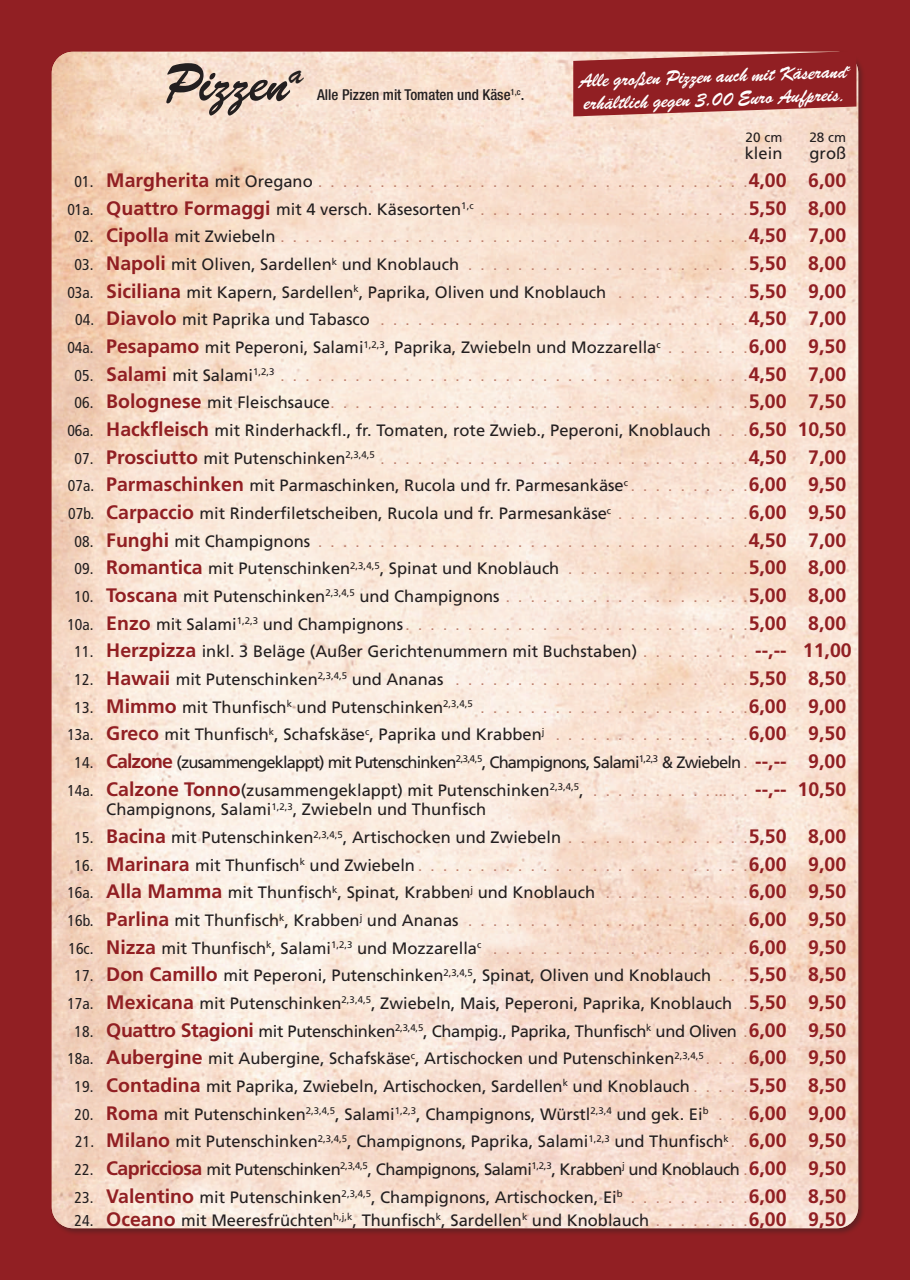
<style>
.page{position:relative;width:910px;height:1280px;background:#911f23}
.page>*{position:absolute;margin:0;border:0;box-sizing:border-box;transform-origin:0 0}
.t1{font:52.5px "Brush Script Regular SWFTE";color:#231f20}
.t2{font:700 19.5px "Frutiger";color:#911f23}
.t3{font:19.2px/23px "Brush Script Regular SWFTE";color:#fff}
.t4{font:16.5px/27.6px "Frutiger";color:#231f20;text-align:center}
.t5{font:16.5px/27.6px "Frutiger";letter-spacing:-.05em;color:#231f20}
.t6{font:16.5px "Frutiger";letter-spacing:-.03em;color:#231f20}
.t7{font:15px "Frutiger";color:#bd806e}
.t8{font:500 condensed 15px "Helvetica Neue";color:#231f20}
.t9{font:13.5px "Frutiger";color:#231f20}
.s1{font-weight:400;font-stretch:condensed;font-size:15.75px;color:#231f20}
.s2{font-weight:400;font-size:16.5px;color:#231f20}
.s3{font-weight:400;font-size:15px;color:#bd806e}
.s4{font-stretch:condensed;font-size:15.75px}
.s5{font-weight:700;font-size:19.5px;color:#911f23}
.s6{font-size:15px;color:#bd806e}
.s7{font-stretch:condensed;font-size:15.75px;color:#231f20}
.s8{font-size:16.5px;color:#231f20}
</style>
<div class="page">
<img style="left:52px;top:52px;width:806px;height:1176px">
<svg style="left:573px;top:51px;width:283px;height:65px"></svg>
<h1 class="t1" style="left:164px;top:52px;width:141px">Pizzen<sup>a</sup></h1>
<p class="t8" style="left:317px;top:86px;width:209px">Alle Pizzen mit Tomaten und Käse<sup>1,c</sup>.</p>
<p class="t3" style="left:578px;top:70px;width:274px;rotate:-2deg">Alle großen Pizzen auch mit Käserand<sup>c </sup>erhältlich gegen 3,00 Euro Aufpreis.</p>
<p class="t9" style="left:746px;top:129px;width:38px">20 cm</p>
<p class="t9" style="left:809px;top:129px;width:38px">28 cm</p>
<p class="t4" style="left:745px;top:140px;width:39px">klein</p>
<p class="t4" style="left:809px;top:140px;width:38px">groß</p>
<p class="t2" style="left:75px;top:169px;width:240px"><span class="s1">01.</span> Margherita <span class="s2">mit Oregano</span></p>
<p class="t2" style="left:722px;top:169px;width:125px"><span class="s3">.. .</span> 4,00 6,00</p>
<p class="t4" style="left:67px;top:195px;width:408px"><span class="s4">01a.</span> <span class="s5">Quattro Formaggi</span> mit 4 versch. Käsesorten<sup>1,c</sup></p>
<p class="t2" style="left:722px;top:197px;width:125px"><span class="s3">.. .</span> 5,50 8,00</p>
<p class="t4" style="left:75px;top:223px;width:202px"><span class="s4">02.</span> <span class="s5">Cipolla</span> mit Zwiebeln</p>
<p class="t2" style="left:722px;top:224px;width:125px"><span class="s3">.. .</span> 4,50 7,00</p>
<p class="t4" style="left:67px;top:251px;width:780px"><span class="s4">03.</span> <span class="s5">Napoli</span> mit Oliven, Sardellen<sup>k</sup> und Knoblauch <span class="s6">. . . . . . . . . . . . . . . . . . . . . . .</span> <span class="s5">5,50 8,00<br></span><span class="s4">03a.</span> <span class="s5">Siciliana</span> mit Kapern, Sardellen<sup>k</sup>, Paprika, Oliven und Knoblauch <span class="s6">. . . . . . . . . . .</span> <span class="s5">5,50 9,00</span></p>
<p class="t7" style="left:75px;top:311px;width:772px"><span class="s7">04.</span> <span class="s5">Diavolo</span> <span class="s8">mit Paprika und Tabasco</span> . . . . . . . . . . . . . . . . . . . . . . . . . . . . . . <span class="s5">4,50 7,00</span></p>
<p class="t4" style="left:67px;top:334px;width:595px"><span class="s4">04a.</span> <span class="s5">Pesapamo</span> mit Peperoni, Salami<sup>1,2,3</sup>, Paprika, Zwiebeln und Mozzarella<sup>c</sup></p>
<p class="t2" style="left:722px;top:335px;width:125px"><span class="s3">.. .</span> 6,00 9,50</p>
<p class="t4" style="left:75px;top:361px;width:201px"><span class="s4">05.</span> <span class="s5">Salami</span> mit Salami<sup>1,2,3</sup></p>
<p class="t2" style="left:722px;top:362px;width:125px"><span class="s3">.. .</span> 4,50 7,00</p>
<p class="t4" style="left:75px;top:389px;width:257px"><span class="s4">06.</span> <span class="s5">Bolognese</span> mit Fleischsauce</p>
<p class="t2" style="left:722px;top:390px;width:125px"><span class="s3">.. .</span> 5,00 7,50</p>
<p class="t4" style="left:67px;top:417px;width:780px"><span class="s4">06a.</span> <span class="s5">Hackfleisch</span> mit Rinderhackfl., fr. Tomaten, rote Zwieb., Peperoni, Knoblauch <span class="s6">.. .</span> <span class="s5">6,50 10,50</span></p>
<p class="t4" style="left:75px;top:444px;width:302px"><span class="s4">07.</span> <span class="s5">Prosciutto</span> mit Putenschinken<sup>2,3,4,5</sup></p>
<p class="t2" style="left:722px;top:445px;width:125px"><span class="s3">.. .</span> 4,50 7,00</p>
<p class="t4" style="left:68px;top:472px;width:562px"><span class="s4">07a.</span> <span class="s5">Parmaschinken</span> mit Parmaschinken, Rucola und fr. Parmesankäse<sup>c</sup></p>
<p class="t2" style="left:722px;top:473px;width:125px"><span class="s3">.. .</span> 6,00 9,50</p>
<p class="t4" style="left:68px;top:500px;width:544px"><span class="s4">07b.</span> <span class="s5">Carpaccio</span> mit Rinderfiletscheiben, Rucola und fr. Parmesankäse<sup>c</sup></p>
<p class="t2" style="left:722px;top:501px;width:125px"><span class="s3">.. .</span> 6,00 9,50</p>
<p class="t4" style="left:75px;top:527px;width:237px"><span class="s4">08.</span> <span class="s5">Funghi</span> mit Champignons</p>
<p class="t2" style="left:722px;top:528px;width:125px"><span class="s3">.. .</span> 4,50 7,00</p>
<p class="t4" style="left:75px;top:555px;width:773px"><span class="s4">09.</span> <span class="s5">Romantica</span> mit Putenschinken<sup>2,3,4,5</sup>, Spinat und Knoblauch <span class="s6">. . . . . . . . . . . . . . .</span> <span class="s5">5,00 8,00</span></p>
<p class="t4" style="left:75px;top:582px;width:426px"><span class="s4">10.</span> <span class="s5">Toscana</span> mit Putenschinken<sup>2,3,4,5</sup> und Champignons</p>
<p class="t2" style="left:722px;top:584px;width:125px"><span class="s3">.. .</span> 5,00 8,00</p>
<p class="t4" style="left:67px;top:610px;width:337px"><span class="s4">10a.</span> <span class="s5">Enzo</span> mit Salami<sup>1,2,3</sup> und Champignons</p>
<p class="t2" style="left:722px;top:611px;width:125px"><span class="s3">.. .</span> 5,00 8,00</p>
<p class="t4" style="left:75px;top:638px;width:564px"><span class="s4">11.</span> <span class="s5">Herzpizza</span> inkl. 3 Beläge (Außer Gerichtenummern mit Buchstaben)</p>
<p class="t2" style="left:722px;top:639px;width:131px"><span class="s3">.. .</span> --,-- 11,00</p>
<p class="t4" style="left:75px;top:665px;width:608px"><span class="s4">12.</span> <span class="s5">Hawaii</span> mit Putenschinken<sup>2,3,4,5</sup> und Ananas <span class="s6">. . . . . . . . . . . . . . . . . . .</span></p>
<p class="t2" style="left:723px;top:667px;width:125px"><span class="s3">.</span> 5,50 8,50</p>
<p class="t4" style="left:75px;top:693px;width:400px"><span class="s4">13.</span> <span class="s5">Mimmo</span> mit Thunfisch<sup>k</sup> und Putenschinken<sup>2,3,4,5</sup></p>
<p class="t2" style="left:722px;top:694px;width:125px"><span class="s3">.. .</span> 6,00 9,00</p>
<p class="t4" style="left:67px;top:721px;width:780px"><span class="s4">13a.</span> <span class="s5">Greco</span> mit Thunfisch<sup>k</sup>, Schafskäse<sup>c</sup>, Paprika und Krabben<sup>j</sup> <span class="s6">. . . . . . . . . . . . . . . .</span> <span class="s5">6,00 9,50</span></p>
<p class="t5" style="left:67px;top:748px;width:780px;text-indent:7px"><span class="s4">14.</span> <span class="s5">Calzone</span> (zusammengeklappt) mit Putenschinken<sup>2,3,4,5</sup>, Champignons, Salami<sup>1,2,3</sup> &amp; Zwiebeln <span class="s5">--,-- 9,00<br></span><span class="s4">14a.</span> <span class="s5">Calzone Tonno</span>(zusammengeklappt) mit Putenschinken<sup>2,3,4,5</sup>, <span class="s6">. . . . . . . . . . ...</span></p>
<p class="t2" style="left:755px;top:777px;width:93px">--,-- 10,50</p>
<p class="t4" style="left:106px;top:796px;width:381px">Champignons, Salami<sup>1,2,3</sup>, Zwiebeln und Thunfisch</p>
<p class="t4" style="left:75px;top:823px;width:488px"><span class="s4">15.</span> <span class="s5">Bacina</span> mit Putenschinken<sup>2,3,4,5</sup>, Artischocken und Zwiebeln</p>
<p class="t2" style="left:722px;top:825px;width:125px"><span class="s3">.. .</span> 5,50 8,00</p>
<p class="t4" style="left:75px;top:851px;width:342px"><span class="s4">16.</span> <span class="s5">Marinara</span> mit Thunfisch<sup>k</sup> und Zwiebeln</p>
<p class="t2" style="left:722px;top:852px;width:125px"><span class="s3">.. .</span> 6,00 9,00</p>
<p class="t4" style="left:67px;top:879px;width:780px;text-align:justify"><span class="s4">16a.</span> <span class="s5">Alla Mamma</span> mit Thunfisch<sup>k</sup>, Spinat, Krabben<sup>j</sup> und Knoblauch <span class="s6">. . . . . . . . . . . .</span> <span class="s5">6,00 9,50<br></span><span class="s4">16b.</span> <span class="s5">Parlina</span> mit Thunfisch<sup>k</sup>, Krabben<sup>j</sup> und Ananas <span class="s6">. . . . . . . . . . . . . . . . . . . . . . .</span> <span class="s5">6,00 9,50<br></span><span class="s4">16c.</span> <span class="s5">Nizza</span> mit Thunfisch<sup>k</sup>, Salami<sup>1,2,3</sup> und Mozzarella<sup>c</sup> <span class="s6">. . . . . . . . . . . . . . . . . . . . .</span> <span class="s5">6,00 9,50</span></p>
<p class="t4" style="left:67px;top:962px;width:780px"><span class="s4">17.</span> <span class="s5">Don Camillo</span> mit Peperoni, Putenschinken<sup>2,3,4,5</sup>, Spinat, Oliven und Knoblauch <span class="s6">.. .</span> <span class="s5">5,50 8,50<br></span><span class="s4">17a.</span> <span class="s5">Mexicana</span> mit Putenschinken<sup>2,3,4,5</sup>, Zwiebeln, Mais, Peperoni, Paprika, Knoblauch <span class="s5">5,50 9,50</span></p>
<p class="t4" style="left:67px;top:1017px;width:780px"><span class="s4">18.</span> <span class="s5">Quattro Stagioni</span> mit Putenschinken<sup>2,3,4,5</sup>, Champig., Paprika, Thunfisch<sup>k</sup> und Oliven <span class="s5">6,00 9,50<br></span><span class="s4">18a.</span> <span class="s5">Aubergine</span> mit Aubergine, Schafskäse<sup>c</sup>, Artischocken und Putenschinken<sup>2,3,4,5</sup> <span class="s6">.. .</span> <span class="s5">6,00 9,50</span></p>
<p class="t4" style="left:75px;top:1072px;width:617px"><span class="s4">19.</span> <span class="s5">Contadina</span> mit Paprika, Zwiebeln, Artischocken, Sardellen<sup>k</sup> und Knoblauch</p>
<p class="t2" style="left:722px;top:1074px;width:125px"><span class="s3">.. .</span> 5,50 8,50</p>
<p class="t4" style="left:75px;top:1100px;width:773px"><span class="s4">20.</span> <span class="s5">Roma</span> mit Putenschinken<sup>2,3,4,5</sup>, Salami<sup>1,2,3</sup>, Champignons, Würstl<sup>2,3,4</sup> und gek. Ei<sup>b</sup> <span class="s6">. . .</span> <span class="s5">6,00 9,00</span></p>
<p class="t4" style="left:75px;top:1128px;width:772px"><span class="s4">21.</span> <span class="s5">Milano</span> mit Putenschinken<sup>2,3,4,5</sup>, Champignons, Paprika, Salami<sup>1,2,3</sup> und Thunfisch<sup>k</sup> <span class="s5">6,00 9,50</span></p>
<p class="t6" style="left:75px;top:1159px;width:773px"><span class="s4">22.</span> <span class="s5">Capricciosa</span> mit Putenschinken<sup>2,3,4,5</sup>, Champignons, Salami<sup>1,2,3</sup>, Krabben<sup>j</sup> und Knoblauch <span class="s5">6,00 9,50</span></p>
<p class="t4" style="left:75px;top:1183px;width:549px"><span class="s4">23.</span> <span class="s5">Valentino</span> mit Putenschinken<sup>2,3,4,5</sup>, Champignons, Artischocken, Ei<sup>b</sup></p>
<p class="t2" style="left:722px;top:1184px;width:125px"><span class="s3">.. .</span> 6,00 8,50</p>
<p class="t4" style="left:75px;top:1206px;width:576px"><span class="s4">24.</span> <span class="s5">Oceano</span> mit Meeresfrüchten<sup>h,j,k</sup>, Thunfisch<sup>k</sup>, Sardellen<sup>k</sup> und Knoblauch</p>
<p class="t2" style="left:722px;top:1207px;width:125px"><span class="s3">.. .</span> 6,00 9,50</p>
</div>
